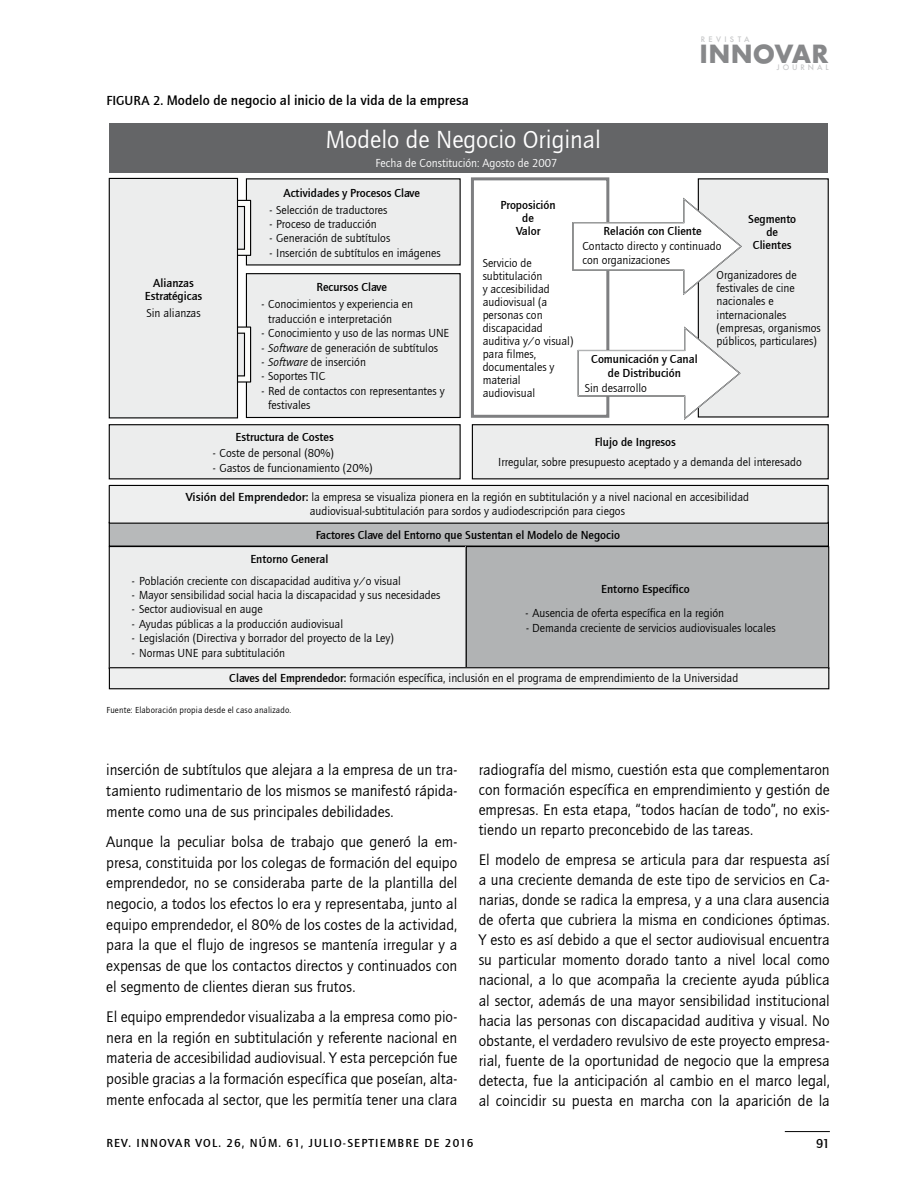
<style>
.page{position:relative;width:915px;height:1191px;background:#fff}
.page>*{position:absolute;margin:0;border:0;box-sizing:border-box;transform-origin:0 0}
.t1{font:700 27.3px "Futura TEE";letter-spacing:.005em;color:#87888a}
.t2{font:25.5px "Quay Sans ITCTT Book";color:#fff}
.t3{font:15.75px/20.1px "Quay Sans ITCTT Book";color:#000;text-align:justify}
.t4{font:14.25px "Quay Sans Md ITCTT";color:#000}
.t5{font:13.5px "Quay Sans Md ITCTT";color:#000}
.t6{font:12px/13px "Quay Sans ITCTT Book";color:#000}
.t7{font:12px/13px "Quay Sans Md ITCTT";color:#000;text-align:center}
.t8{font:12px "Quay Sans Md ITCTT";letter-spacing:.1em;color:#000}
.t9{font:12px "Quay Sans ITCTT Book";color:#fff}
.t10{font:9px "Quay Sans ITCTT Book";letter-spacing:.02em;color:#000}
.t11{font:500 8.25px "Futura TEE";letter-spacing:.36em;color:#c6c7c8}
.t12{font:500 8.25px "Futura TEE";letter-spacing:.4em;color:#c6c7c8}
.s1{font-size:13.5px}
.s2{font-style:italic}
.s3{font-family:"Quay Sans Md ITCTT"}
</style>
<div class="page">
<hr style="left:784px;top:1131px;width:45px;height:1px;background:#000">
<div style="left:246px;top:274px;width:214px;height:143px;background:#eceded"></div>
<div style="left:246px;top:273px;width:214px;height:145px;border:1px solid #000"></div>
<div style="left:246px;top:179px;width:214px;height:86px;background:#eceded"></div>
<svg style="left:238px;top:202px;width:11px;height:52px"></svg>
<div style="left:219px;top:200px;width:32px;height:56px;border:1px solid #000"></div>
<div style="left:220px;top:206px;width:24px;height:43px;background:linear-gradient(to bottom,#e6e7e7,#e6e7e7)"></div>
<div style="left:219px;top:206px;width:26px;height:44px;border:1px solid #000"></div>
<svg style="left:238px;top:328px;width:11px;height:52px"></svg>
<div style="left:219px;top:326px;width:32px;height:56px;border:1px solid #000"></div>
<div style="left:220px;top:333px;width:24px;height:43px;background:linear-gradient(to bottom,#e6e7e7,#e6e7e7)"></div>
<div style="left:219px;top:332px;width:26px;height:44px;border:1px solid #000"></div>
<div style="left:109px;top:425px;width:351px;height:54px;background:#eceded"></div>
<div style="left:109px;top:424px;width:351px;height:55px;border:1px solid #000"></div>
<div style="left:472px;top:425px;width:355px;height:54px;background:#eceded"></div>
<div style="left:471px;top:424px;width:357px;height:55px;border:1px solid #000"></div>
<div style="left:471px;top:177px;width:138px;height:241px;border:3px solid #7e7f81"></div>
<div style="left:698px;top:179px;width:129px;height:238px;background:#eceded"></div>
<div style="left:109px;top:178px;width:128px;height:240px;background:#eceded"></div>
<div style="left:109px;top:178px;width:129px;height:240px;border:1px solid #000"></div>
<svg style="left:572px;top:196px;width:170px;height:100px"></svg>
<svg style="left:577px;top:325px;width:164px;height:95px"></svg>
<div style="left:109px;top:522px;width:719px;height:24px;background:#b7b9ba"></div>
<div style="left:110px;top:546px;width:360px;height:121px;background:#eceded"></div>
<div style="left:109px;top:546px;width:364px;height:123px;border:1px solid #000"></div>
<div style="left:465px;top:546px;width:362px;height:122px;background:#b1b3b4"></div>
<div style="left:465px;top:546px;width:364px;height:123px;border:1px solid #000"></div>
<div style="left:109px;top:485px;width:718px;height:38px;background:#eeefef"></div>
<div style="left:109px;top:485px;width:719px;height:39px;border:1px solid #000"></div>
<div style="left:109px;top:667px;width:719px;height:22px;background:#eeefef"></div>
<div style="left:109px;top:667px;width:720px;height:22px;border:1px solid #000"></div>
<div style="left:109px;top:123px;width:718px;height:50px;background:#646567"></div>
<p class="t4" style="left:106px;top:92px;width:364px"><span class="s1">Figura 2.</span> Modelo de negocio al inicio de la vida de la empresa</p>
<p class="t2" style="left:326px;top:126px;width:276px">Modelo de Negocio Original</p>
<p class="t9" style="left:375px;top:156px;width:183px">Fecha de Constitución: Agosto de 2007</p>
<p class="t12" style="left:700px;top:34px;width:50px">REVISTA</p>
<h1 class="t1" style="left:699px;top:37px;width:130px">INNOVAR</h1>
<p class="t11" style="left:776px;top:62px;width:53px">JOURNAL</p>
<p class="t7" style="left:145px;top:276px;width:59px">Alianzas<br>Estratégicas</p>
<p class="t6" style="left:146px;top:306px;width:56px">Sin alianzas</p>
<p class="t7" style="left:283px;top:186px;width:138px">Actividades y Procesos Clave</p>
<p class="t6" style="left:269px;top:203px;width:120px">- Selección de traductores</p>
<p class="t6" style="left:269px;top:218px;width:109px">- Proceso de traducción</p>
<p class="t6" style="left:269px;top:232px;width:122px">- Generación de subtítulos</p>
<p class="t6" style="left:269px;top:246px;width:173px">- Inserción de subtítulos en imágenes</p>
<p class="t7" style="left:316px;top:281px;width:72px">Recursos Clave</p>
<p class="t6" style="left:268px;top:297px;width:146px;line-height:14.4px;text-indent:-7px">- Conocimientos y experiencia en traducción e interpretación</p>
<p class="t6" style="left:261px;top:327px;width:189px">- Conocimiento y uso de las normas UNE</p>
<p class="t6" style="left:261px;top:341px;width:178px"><span class="s2">- Software</span> de generación de subtítulos</p>
<p class="t6" style="left:261px;top:356px;width:106px">- <span class="s2">Software</span> de inserción</p>
<p class="t6" style="left:261px;top:370px;width:65px">- Soportes TIC</p>
<p class="t6" style="left:268px;top:384px;width:178px;line-height:14.4px;text-indent:-7px">- Red de contactos con representantes y festivales</p>
<p class="t7" style="left:235px;top:430px;width:100px">Estructura de Costes</p>
<p class="t6" style="left:213px;top:447px;width:123px">- Coste de personal (80%)</p>
<p class="t6" style="left:213px;top:462px;width:161px">- Gastos de funcionamiento (20%)</p>
<p class="t7" style="left:500px;top:199px;width:57px">Proposición de<br>Valor</p>
<p class="t6" style="left:482px;top:256px;width:92px">Servicio de subtitulación<br>y accesibilidad audiovisual (a personas con discapacidad auditiva y/o visual) para filmes, documentales y material audiovisual</p>
<p class="t6" style="left:582px;top:224px;width:140px;line-height:14.4px;text-indent:21px"><span class="s3">Relación con Cliente<br></span>Contacto directo y continuado con organizaciones</p>
<p class="t7" style="left:748px;top:212px;width:49px">Segmento de<br>Clientes</p>
<p class="t7" style="left:591px;top:353px;width:108px">Comunicación y Canal</p>
<p class="t7" style="left:607px;top:367px;width:75px">de Distribución</p>
<p class="t6" style="left:584px;top:381px;width:64px">Sin desarrollo</p>
<p class="t6" style="left:716px;top:269px;width:106px">Organizadores de festivales de cine nacionales e internacionales (empresas, organismos públicos, particulares)</p>
<p class="t7" style="left:594px;top:436px;width:83px">Flujo de Ingresos</p>
<p class="t6" style="left:498px;top:455px;width:305px">Irregular, sobre presupuesto aceptado y a demanda del interesado</p>
<p class="t6" style="left:186px;top:490px;width:564px;line-height:14.4px;text-align:center"><span class="s3">Visión del Emprendedor:</span> la empresa se visualiza pionera en la región en subtitulación y a nivel nacional en accesibilidad audiovisual-subtitulación para sordos y audiodescripción para ciegos</p>
<p class="t7" style="left:250px;top:522px;width:371px;line-height:24.6px;text-align:left;text-indent:65px">Factores Clave del Entorno que Sustentan el Modelo de Negocio<br>Entorno General</p>
<p class="t7" style="left:601px;top:583px;width:90px">Entorno Específico</p>
<p class="t6" style="left:132px;top:574px;width:270px">- Población creciente con discapacidad auditiva y/o visual</p>
<p class="t6" style="left:132px;top:589px;width:310px">- Mayor sensibilidad social hacia la discapacidad y sus necesidades</p>
<p class="t6" style="left:132px;top:603px;width:132px">- Sector audiovisual en auge</p>
<p class="t6" style="left:132px;top:617px;width:213px">- Ayudas públicas a la producción audiovisual</p>
<p class="t6" style="left:132px;top:632px;width:263px">- Legislación (Directiva y borrador del proyecto de la Ley)</p>
<p class="t6" style="left:132px;top:646px;width:155px">- Normas UNE para subtitulación</p>
<p class="t6" style="left:525px;top:606px;width:200px">- Ausencia de oferta específica en la región</p>
<p class="t6" style="left:526px;top:621px;width:251px">- Demanda creciente de servicios audiovisuales locales</p>
<p class="t6" style="left:229px;top:672px;width:510px"><span class="s3">Claves del Emprendedor:</span> formación específica, inclusión en el programa de emprendimiento de la Universidad</p>
<p class="t10" style="left:106px;top:704px;width:186px">Fuente: Elaboración propia desde el caso analizado.</p>
<p class="t3" style="left:106px;top:760px;width:352px;line-height:20.7px">inserción de subtítulos que alejara a la empresa de un tra&shy;tamiento rudimentario de los mismos se manifestó rápida&shy;mente como una de sus principales debilidades.</p>
<p class="t3" style="left:106px;top:831px;width:352px;line-height:20.7px">Aunque la peculiar bolsa de trabajo que generó la em&shy;presa, constituida por los colegas de formación del equipo emprendedor, no se consideraba parte de la plantilla del negocio, a todos los efectos lo era y representaba, junto al equipo emprendedor, el 80% de los costes de la actividad, para la que el flujo de ingresos se mantenía irregular y a expensas de que los contactos directos y continuados con el segmento de clientes dieran sus frutos.</p>
<p class="t3" style="left:106px;top:1006px;width:352px;line-height:20.7px">El equipo emprendedor visualizaba a la empresa como pio&shy;nera en la región en subtitulación y referente nacional en materia de accesibilidad audiovisual. Y esta percepción fue posible gracias a la formación específica que poseían, alta&shy;mente enfocada al sector, que les permitía tener una clara</p>
<p class="t3" style="left:478px;top:760px;width:352px">radiografía del mismo, cuestión esta que complementaron con formación específica en emprendimiento y gestión de empresas. En esta etapa, “todos hacían de todo”, no exis&shy;tiendo un reparto preconcebido de las tareas.</p>
<p class="t3" style="left:478px;top:850px;width:352px">El modelo de empresa se articula para dar respuesta así a una creciente demanda de este tipo de servicios en Ca&shy;narias, donde se radica la empresa, y a una clara ausencia de oferta que cubriera la misma en condiciones óptimas.<br>Y esto es así debido a que el sector audiovisual encuentra su particular momento dorado tanto a nivel local como nacional, a lo que acompaña la creciente ayuda pública al sector, además de una mayor sensibilidad institucional hacia las personas con discapacidad auditiva y visual. No obstante, el verdadero revulsivo de este proyecto empresa&shy;rial, fuente de la oportunidad de negocio que la empresa detecta, fue la anticipación al cambio en el marco legal, al coincidir su puesta en marcha con la aparición de la</p>
<p class="t8" style="left:106px;top:1136px;width:249px">rev. innovar vol. 26, núm. 61, JULIO-SEPTIEMBRE</p>
<p class="t7" style="left:424px;top:1136px;width:50px">de 2016</p>
<p class="t5" style="left:815px;top:1136px;width:15px">91</p>
</div>
